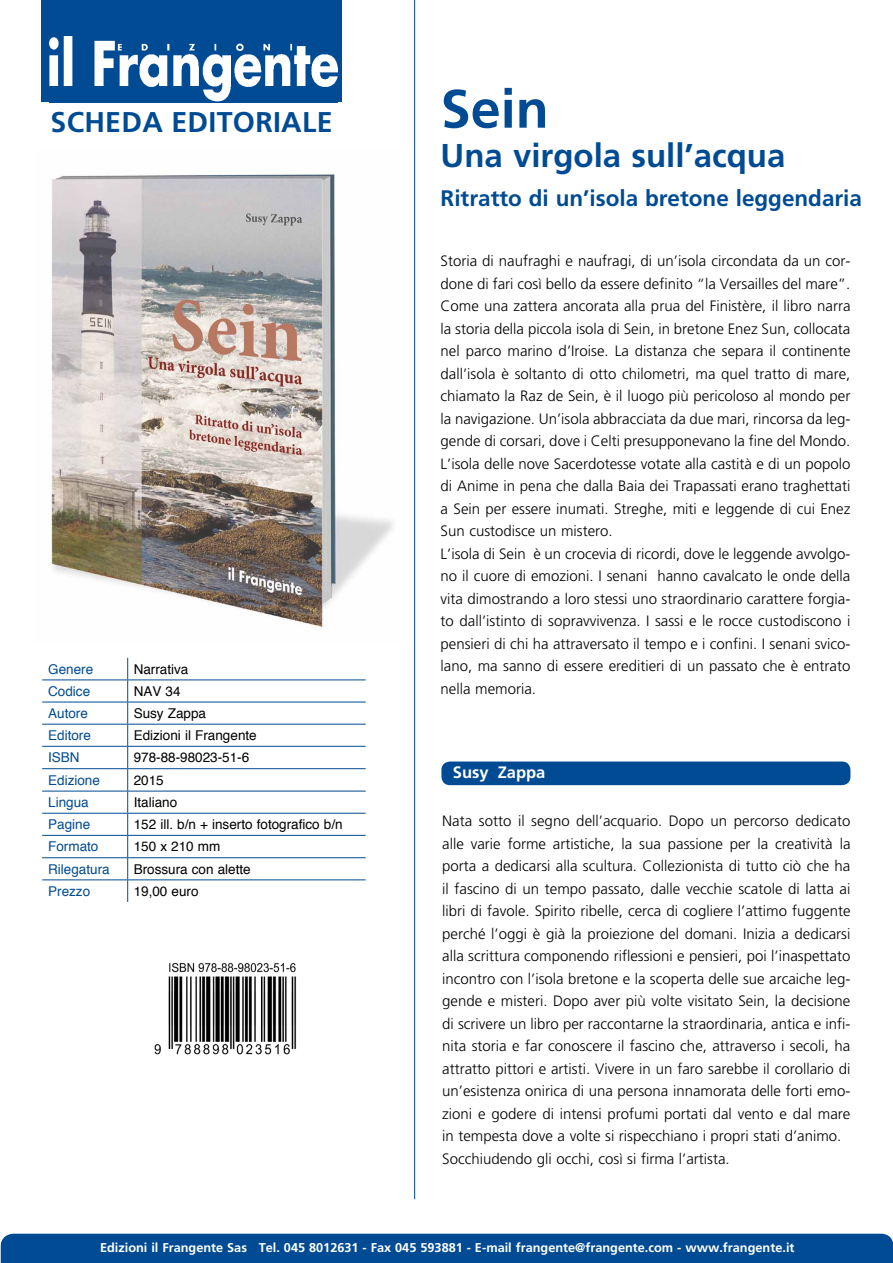
<style>
.page{position:relative;width:893px;height:1263px;background:#fff}
.page>*{position:absolute;margin:0;border:0;box-sizing:border-box;transform-origin:0 0}
.t1{font:700 54px "Frutiger LT Std";color:#004b93}
.t2{font:700 33px "Frutiger LT Std";color:#004b93}
.t3{font:700 28.5px "Frutiger LT Std";letter-spacing:.01em;color:#004b93}
.t4{font:700 22.5px "Frutiger LT Std";color:#004b93}
.t5{font:700 16.5px "Frutiger LT Std";color:#fff}
.t6{font:300 15px/22.5px "Frutiger LT Std";color:#000}
.t7{font:13.5px "Helvetica";color:#000}
.t8{font:13.5px "Helvetica";color:#004b93}
.t9{font:700 12.75px "Frutiger LT Std";color:#fff}
.s1{font-family:"Arial"}
</style>
<div class="page">
<div style="left:42px;top:0;width:300px;height:102px;background:#004b93"></div>
<img style="left:50px;top:37px;width:288px;height:65px">
<div style="left:1px;top:1234px;width:892px;height:29px;background:#004b93"></div>
<div style="left:1px;top:1242px;width:892px;height:18px;background:#004b93"></div>
<hr style="left:42px;top:702px;width:86px;height:1px;background:#004b93">
<hr style="left:128px;top:702px;width:238px;height:1px;background:#004b93">
<hr style="left:42px;top:724px;width:86px;height:1px;background:#004b93">
<hr style="left:128px;top:724px;width:238px;height:1px;background:#004b93">
<hr style="left:42px;top:746px;width:86px;height:1px;background:#004b93">
<hr style="left:128px;top:746px;width:238px;height:1px;background:#004b93">
<hr style="left:42px;top:768px;width:86px;height:1px;background:#004b93">
<hr style="left:128px;top:768px;width:238px;height:1px;background:#004b93">
<hr style="left:42px;top:791px;width:86px;height:1px;background:#004b93">
<hr style="left:128px;top:791px;width:238px;height:1px;background:#004b93">
<hr style="left:42px;top:813px;width:86px;height:1px;background:#004b93">
<hr style="left:128px;top:813px;width:238px;height:1px;background:#004b93">
<hr style="left:42px;top:835px;width:86px;height:1px;background:#004b93">
<hr style="left:128px;top:835px;width:238px;height:1px;background:#004b93">
<hr style="left:42px;top:857px;width:86px;height:1px;background:#004b93">
<hr style="left:128px;top:857px;width:238px;height:1px;background:#004b93">
<hr style="left:42px;top:879px;width:86px;height:1px;background:#004b93">
<hr style="left:128px;top:879px;width:238px;height:1px;background:#004b93">
<svg style="left:127px;top:658px;width:1px;height:244px"></svg>
<hr style="left:42px;top:679px;width:86px;height:1px;background:#004b93">
<hr style="left:128px;top:679px;width:238px;height:1px;background:#004b93">
<div style="left:441px;top:761px;width:409px;height:24px;background:#004b93;border-radius:9px"></div>
<hr style="left:414px;top:0;width:1px;height:1199px;background:#004b93">
<img style="left:154px;top:962px;width:143px;height:92px">
<img style="left:51px;top:174px;width:343px;height:453px">
<h3 class="t3" style="left:51px;top:106px;width:284px">SCHEDA EDITORIALE</h3>
<p class="t8" style="left:48px;top:659px;width:47px">Genere</p>
<p class="t7" style="left:134px;top:659px;width:56px">Narrativa</p>
<p class="t8" style="left:48px;top:681px;width:44px">Codice</p>
<p class="t7" style="left:134px;top:681px;width:48px">NAV 34</p>
<p class="t8" style="left:48px;top:703px;width:41px">Autore</p>
<p class="t7" style="left:134px;top:703px;width:74px">Susy Zappa</p>
<p class="t8" style="left:48px;top:725px;width:44px">Editore</p>
<p class="t7" style="left:134px;top:725px;width:125px">Edizioni il Frangente</p>
<p class="t8" style="left:48px;top:747px;width:33px">ISBN</p>
<p class="t7" style="left:134px;top:747px;width:117px">978-88-98023-51-6</p>
<p class="t8" style="left:48px;top:770px;width:53px">Edizione</p>
<p class="t7" style="left:134px;top:770px;width:32px">2015</p>
<p class="t8" style="left:48px;top:792px;width:42px">Lingua</p>
<p class="t7" style="left:134px;top:792px;width:45px">Italiano</p>
<p class="t8" style="left:48px;top:814px;width:44px">Pagine</p>
<p class="t7" style="left:134px;top:814px;width:211px">152 ill. b/n + inserto fotografico b/n</p>
<p class="t8" style="left:48px;top:836px;width:52px">Formato</p>
<p class="t7" style="left:134px;top:836px;width:88px">150 x 210 mm</p>
<p class="t8" style="left:48px;top:859px;width:63px">Rilegatura</p>
<p class="t7" style="left:134px;top:859px;width:119px">Brossura con alette</p>
<p class="t8" style="left:48px;top:881px;width:44px">Prezzo</p>
<p class="t7" style="left:134px;top:881px;width:66px">1<span class="s1">9</span>,00 euro</p>
<h1 class="t1" style="left:441px;top:77px;width:110px">Sein</h1>
<h2 class="t2" style="left:441px;top:136px;width:346px">Una virgola sull’acqua</h2>
<h3 class="t4" style="left:441px;top:185px;width:423px">Ritratto di un’isola bretone leggendaria</h3>
<p class="t6" style="left:441px;top:250px;width:411px">Storia di naufraghi e naufragi, di un’isola circondata da un cor&shy;done di fari così bello da essere definito “la Versailles del mare”.<br>Come una zattera ancorata alla prua del Finistère, il libro narra la storia della piccola isola di Sein, in bretone Enez Sun, collocata nel parco marino d’Iroise. La distanza che separa il continente dall’isola è soltanto di otto chilometri, ma quel tratto di mare, chiamato la Raz de Sein, è il luogo più pericoloso al mondo per la navigazione. Un’isola abbracciata da due mari, rincorsa da leg&shy;gende di corsari, dove i Celti presupponevano la fine del Mondo.<br>L’isola delle nove Sacerdotesse votate alla castità e di un popolo di Anime in pena che dalla Baia dei Trapassati erano traghettati a Sein per essere inumati. Streghe, miti e leggende di cui Enez Sun custodisce un mistero.<br>L’isola di Sein è un crocevia di ricordi, dove le leggende avvolgo&shy;no il cuore di emozioni. I senani hanno cavalcato le onde della vita dimostrando a loro stessi uno straordinario carattere forgia&shy;to dall’istinto di sopravvivenza. I sassi e le rocce custodiscono i pensieri di chi ha attraversato il tempo e i confini. I senani svico&shy;lano, ma sanno di essere ereditieri di un passato che è entrato nella memoria.</p>
<p class="t5" style="left:453px;top:763px;width:94px">Susy Zappa</p>
<p class="t6" style="left:442px;top:810px;width:410px">Nata sotto il segno dell’acquario. Dopo un percorso dedicato alle varie forme artistiche, la sua passione per la creatività la porta a dedicarsi alla scultura. Collezionista di tutto ciò che ha il fascino di un tempo passato, dalle vecchie scatole di latta ai libri di favole. Spirito ribelle, cerca di cogliere l’attimo fuggente perché l’oggi è già la proiezione del domani. Inizia a dedicarsi alla scrittura componendo riflessioni e pensieri, poi l’inaspettato incontro con l’isola bretone e la scoperta delle sue arcaiche leg&shy;gende e misteri. Dopo aver più volte visitato Sein, la decisione di scrivere un libro per raccontarne la straordinaria, antica e infi&shy;nita storia e far conoscere il fascino che, attraverso i secoli, ha attratto pittori e artisti. Vivere in un faro sarebbe il corollario di un’esistenza onirica di una persona innamorata delle forti emo&shy;zioni e godere di intensi profumi portati dal vento e dal mare in tempesta dove a volte si rispecchiano i propri stati d’animo.<br>Socchiudendo gli occhi, così si firma l’artista.</p>
<p class="t9" style="left:100px;top:1240px;width:696px">Edizioni il Frangente Sas Tel. 045 8012631 - Fax 045 593881 - E-mail frangente@frangente.com - www.frangente.it</p>
</div>
